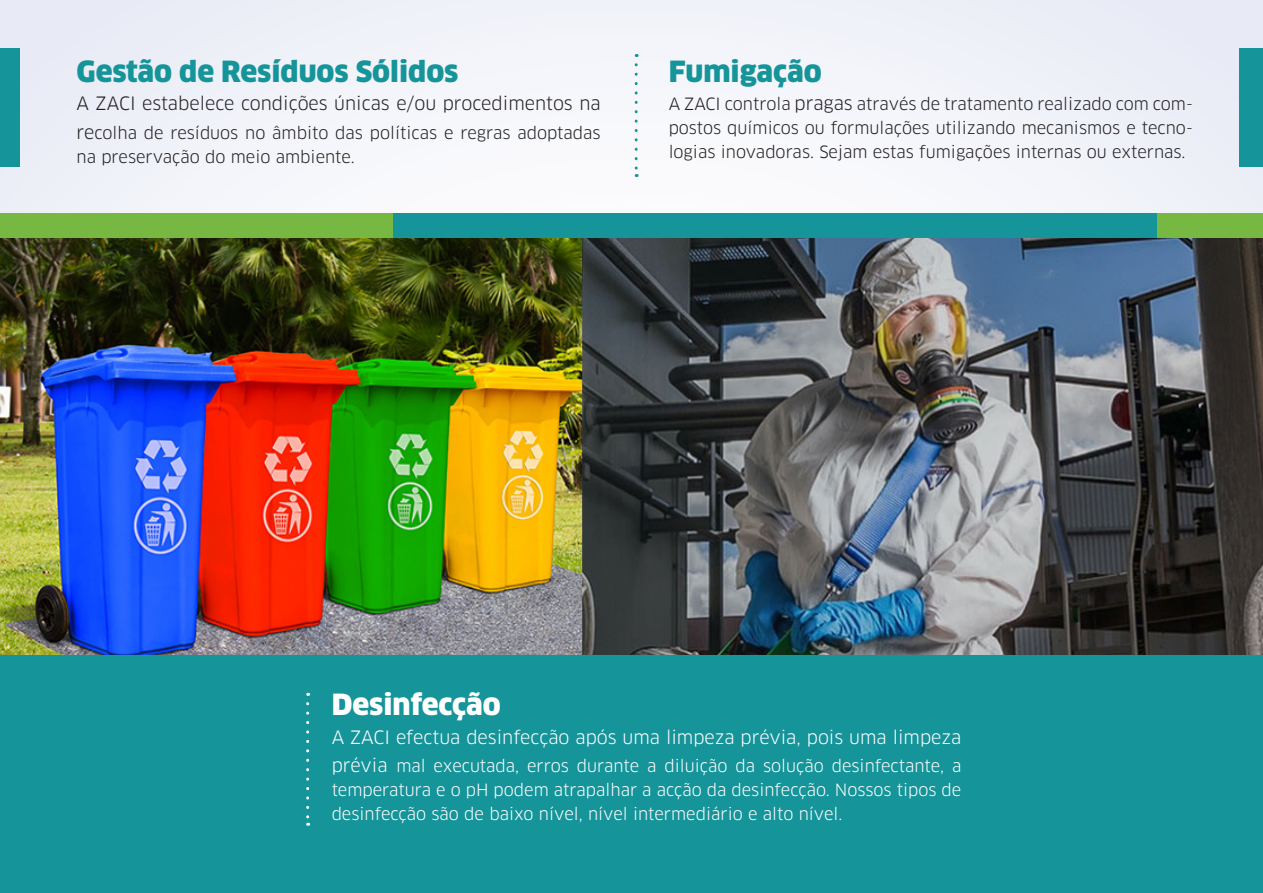
<style>
.page{position:relative;width:1263px;height:893px;background:#f1f3f9}
.page>*{position:absolute;margin:0;border:0;box-sizing:border-box;transform-origin:0 0}
.t1{font:900 28.5px "Clan OT";color:#15949a}
.t2{font:900 28.5px "Clan OT";color:#fff}
.t3{font:18px "Clan OT";color:#fff}
.t4{font:18px "Clan OT";color:#231f20}
.t5{font:16.5px/24px "Clan OT";color:#231f20}
.t6{font:16.5px/24px "Clan OT";color:#fff;text-align:justify}
.s1{font-size:18px}
</style>
<div class="page">
<img style="left:0;top:237px;width:1263px;height:419px">
<div style="left:0;top:213px;width:1263px;height:24px;background:#76b842"></div>
<div style="left:393px;top:213px;width:763px;height:24px;background:#15949a"></div>
<hr style="left:1262px;top:0;width:1px;height:601px;background:#003156">
<svg style="left:635px;top:65px;width:3px;height:112px"></svg>
<div style="left:0;top:48px;width:19px;height:119px;background:#15949a"></div>
<div style="left:0;top:656px;width:1263px;height:237px;background:#15949a"></div>
<div style="left:1239px;top:48px;width:24px;height:119px;background:#15949a"></div>
<svg style="left:306px;top:704px;width:3px;height:122px"></svg>
<p class="t1" style="left:77px;top:54px;width:383px">Gestão de Resíduos Sólidos</p>
<p class="t4" style="left:77px;top:93px;width:526px">A ZACI estabelece condições únicas e/ou procedimentos na</p>
<p class="t5" style="left:77px;top:121px;width:526px"><span class="s1">re</span>colha de resíduos no âmbito das políticas e regras adoptadas na preservação do meio ambiente.</p>
<p class="t1" style="left:669px;top:54px;width:155px">Fumigação</p>
<p class="t5" style="left:669px;top:92px;width:526px;text-align:justify">A ZACI controla <span class="s1">pragas</span> através de tratamento realizado com com&shy;postos químicos ou formulações utilizando mecanismos e tecno&shy;logias inovadoras. Sejam estas fumigações internas ou externas.</p>
<p class="t2" style="left:332px;top:688px;width:171px">Desinfecção</p>
<p class="t3" style="left:332px;top:726px;width:631px">A ZACI efectua desinfecção após uma limpeza prévia, pois uma limpeza</p>
<p class="t6" style="left:332px;top:754px;width:631px"><span class="s1">prévia</span> mal executada, erros durante a diluição da solução desinfectante, a temperatura e o pH podem atrapalhar a acção da desinfecção. Nossos tipos de desinfecção são de baixo nível, nível intermediário e alto nível.</p>
</div>
